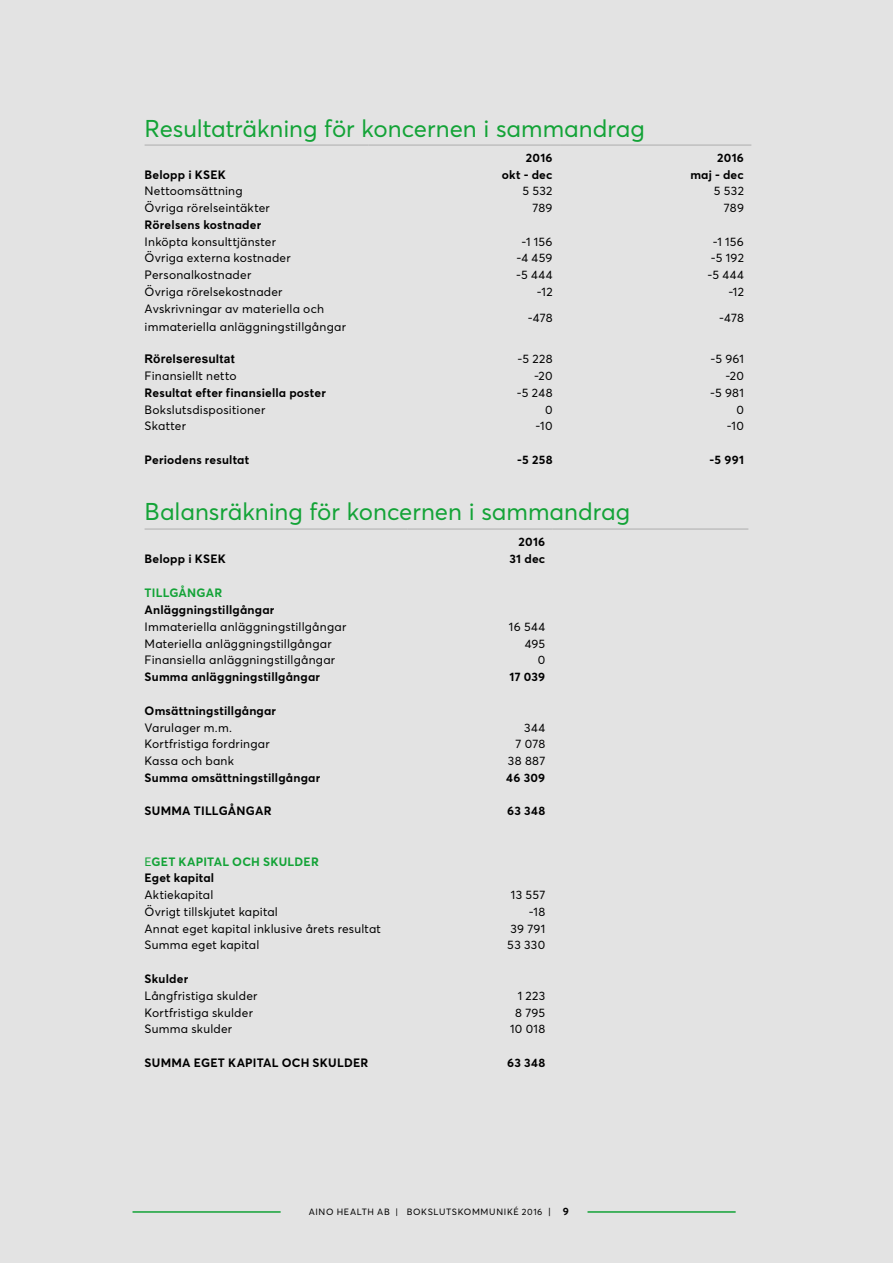
<style>
.page{position:relative;width:893px;height:1263px;background:#e3e3e3}
.page>*{position:absolute;margin:0;border:0;box-sizing:border-box;transform-origin:0 0}
.t1{font:24px "Averta Std";color:#13a337}
.t2{font:12px/18px "Averta Std";letter-spacing:.02em;color:#000}
.t3{font:700 12px "Averta Std";letter-spacing:.02em;color:#000}
.t4{font:700 12px/16.8px "Averta Std";letter-spacing:.015em;color:#13a337}
.t5{font:700 12px "Arial";letter-spacing:.015em;color:#000}
.t6{font:9px "Averta Std";letter-spacing:.07em;color:#000}
.s1{font-weight:400}
.s2{color:#000}
.s3{font-size:9.75px}
.s4{font-weight:700;font-size:10.5px}
</style>
<div class="page">
<hr style="left:145px;top:144px;width:224px;height:2px;background:#bfbfbf">
<hr style="left:369px;top:144px;width:191px;height:2px;background:#bfbfbf">
<hr style="left:560px;top:144px;width:191px;height:2px;background:#bfbfbf">
<hr style="left:145px;top:528px;width:262px;height:2px;background:#bfbfbf">
<hr style="left:407px;top:528px;width:146px;height:2px;background:#bfbfbf">
<hr style="left:553px;top:528px;width:195px;height:2px;background:#bfbfbf">
<hr style="left:133px;top:1211px;width:148px;height:2px;background:#13a337">
<hr style="left:587px;top:1211px;width:149px;height:2px;background:#13a337">
<h1 class="t1" style="left:145px;top:113px;width:502px">Resultaträkning för koncernen i sammandrag</h1>
<p class="t3" style="left:526px;top:150px;width:28px">2016</p>
<p class="t3" style="left:717px;top:150px;width:28px">2016</p>
<p class="t3" style="left:145px;top:167px;width:83px">Belopp i KSEK</p>
<p class="t3" style="left:502px;top:167px;width:52px">okt - dec</p>
<p class="t3" style="left:690px;top:167px;width:55px">maj - dec</p>
<p class="t2" style="left:145px;top:182px;width:100px">Nettoomsättning</p>
<p class="t2" style="left:523px;top:182px;width:32px">5 532</p>
<p class="t2" style="left:714px;top:182px;width:32px">5 532</p>
<p class="t2" style="left:145px;top:199px;width:127px">Övriga rörelseintäkter</p>
<p class="t2" style="left:533px;top:199px;width:22px">789</p>
<p class="t2" style="left:724px;top:199px;width:22px">789</p>
<p class="t3" style="left:145px;top:217px;width:118px">Rörelsens kostnader</p>
<p class="t2" style="left:145px;top:232px;width:133px">Inköpta konsulttjänster</p>
<p class="t2" style="left:521px;top:232px;width:33px">-1 156</p>
<p class="t2" style="left:713px;top:232px;width:33px">-1 156</p>
<p class="t2" style="left:145px;top:249px;width:148px">Övriga externa kostnader</p>
<p class="t2" style="left:516px;top:249px;width:38px">-4 459</p>
<p class="t2" style="left:711px;top:249px;width:35px">-5 192</p>
<p class="t2" style="left:145px;top:266px;width:108px">Personalkostnader</p>
<p class="t2" style="left:516px;top:266px;width:38px">-5 444</p>
<p class="t2" style="left:707px;top:266px;width:38px">-5 444</p>
<p class="t2" style="left:145px;top:283px;width:139px">Övriga rörelsekostnader</p>
<p class="t2" style="left:537px;top:283px;width:17px">-12</p>
<p class="t2" style="left:728px;top:283px;width:17px">-12</p>
<p class="t2" style="left:145px;top:299px;width:203px">Avskrivningar av materiella och immateriella anläggningstillgångar</p>
<p class="t2" style="left:528px;top:308px;width:26px">-478</p>
<p class="t2" style="left:719px;top:308px;width:26px">-478</p>
<p class="t5" style="left:145px;top:352px;width:92px">Rörelseresultat</p>
<p class="t2" style="left:518px;top:350px;width:36px">-5 228</p>
<p class="t2" style="left:710px;top:350px;width:35px">-5 961</p>
<p class="t2" style="left:145px;top:367px;width:93px">Finansiellt netto</p>
<p class="t2" style="left:534px;top:367px;width:20px">-20</p>
<p class="t2" style="left:725px;top:367px;width:20px">-20</p>
<p class="t3" style="left:145px;top:385px;width:183px">Resultat efter finansiella poster</p>
<p class="t2" style="left:517px;top:384px;width:37px">-5 248</p>
<p class="t2" style="left:710px;top:384px;width:35px">-5 981</p>
<p class="t2" style="left:145px;top:400px;width:122px">Bokslutsdispositioner</p>
<p class="t2" style="left:545px;top:400px;width:9px">0</p>
<p class="t2" style="left:736px;top:400px;width:9px">0</p>
<p class="t2" style="left:145px;top:417px;width:43px">Skatter</p>
<p class="t2" style="left:536px;top:417px;width:19px">-10</p>
<p class="t2" style="left:727px;top:417px;width:19px">-10</p>
<p class="t3" style="left:145px;top:452px;width:106px">Periodens resultat</p>
<p class="t3" style="left:517px;top:452px;width:37px">-5 258</p>
<p class="t3" style="left:710px;top:452px;width:36px">-5 991</p>
<h1 class="t1" style="left:145px;top:497px;width:487px">Balansräkning för koncernen i sammandrag</h1>
<p class="t3" style="left:519px;top:534px;width:28px">2016</p>
<p class="t3" style="left:145px;top:551px;width:83px">Belopp i KSEK</p>
<p class="t3" style="left:509px;top:551px;width:37px">31 dec</p>
<p class="t4" style="left:145px;top:585px;width:79px">TILLGÅNGAR</p>
<p class="t3" style="left:145px;top:602px;width:131px">Anläggningstillgångar</p>
<p class="t2" style="left:145px;top:618px;width:203px">Immateriella anläggningstillgångar</p>
<p class="t2" style="left:509px;top:618px;width:38px">16 544</p>
<p class="t2" style="left:145px;top:634px;width:189px">Materiella anläggningstillgångar</p>
<p class="t2" style="left:525px;top:634px;width:22px">495</p>
<p class="t2" style="left:145px;top:651px;width:192px">Finansiella anläggningstillgångar</p>
<p class="t2" style="left:538px;top:651px;width:9px">0</p>
<p class="t3" style="left:145px;top:669px;width:177px">Summa anläggningstillgångar</p>
<p class="t3" style="left:510px;top:669px;width:37px">17 039</p>
<p class="t3" style="left:145px;top:703px;width:133px">Omsättningstillgångar</p>
<p class="t2" style="left:145px;top:718px;width:89px">Varulager m.m.</p>
<p class="t2" style="left:524px;top:718px;width:23px">344</p>
<p class="t2" style="left:145px;top:735px;width:127px">Kortfristiga fordringar</p>
<p class="t2" style="left:516px;top:735px;width:31px">7 078</p>
<p class="t2" style="left:145px;top:752px;width:91px">Kassa och bank</p>
<p class="t2" style="left:508px;top:752px;width:39px">38 887</p>
<p class="t3" style="left:145px;top:770px;width:177px">Summa omsättningstillgångar</p>
<p class="t3" style="left:506px;top:770px;width:40px">46 309</p>
<p class="t3" style="left:145px;top:803px;width:128px">SUMMA TILLGÅNGAR</p>
<p class="t3" style="left:507px;top:803px;width:40px">63 348</p>
<p class="t4" style="left:145px;top:853px;width:176px"><span class="s1">E</span>GET KAPITAL OCH SKULDER<br><span class="s2">Eget kapital</span></p>
<p class="t2" style="left:145px;top:886px;width:70px">Aktiekapital</p>
<p class="t2" style="left:511px;top:886px;width:36px">13 557</p>
<p class="t2" style="left:145px;top:902px;width:135px">Övrigt tillskjutet kapital</p>
<p class="t2" style="left:529px;top:902px;width:18px">-18</p>
<p class="t2" style="left:145px;top:919px;width:238px">Annat eget kapital inklusive årets resultat</p>
<p class="t2" style="left:510px;top:919px;width:36px">39 791</p>
<p class="t2" style="left:145px;top:936px;width:116px">Summa eget kapital</p>
<p class="t2" style="left:507px;top:936px;width:40px">53 330</p>
<p class="t3" style="left:145px;top:971px;width:45px">Skulder</p>
<p class="t2" style="left:145px;top:986px;width:114px">Långfristiga skulder</p>
<p class="t2" style="left:518px;top:986px;width:29px">1 223</p>
<p class="t2" style="left:145px;top:1003px;width:110px">Kortfristiga skulder</p>
<p class="t2" style="left:515px;top:1003px;width:32px">8 795</p>
<p class="t2" style="left:145px;top:1020px;width:89px">Summa skulder</p>
<p class="t2" style="left:510px;top:1020px;width:37px">10 018</p>
<p class="t3" style="left:145px;top:1055px;width:225px">SUMMA EGET KAPITAL OCH SKULDER</p>
<p class="t3" style="left:507px;top:1055px;width:40px">63 348</p>
<p class="t6" style="left:309px;top:1206px;width:262px">AINO HEALTH AB | BOKSLUTSKOMMUNIKÉ 2016 <span class="s3">|</span> <span class="s4">9</span></p>
</div>
